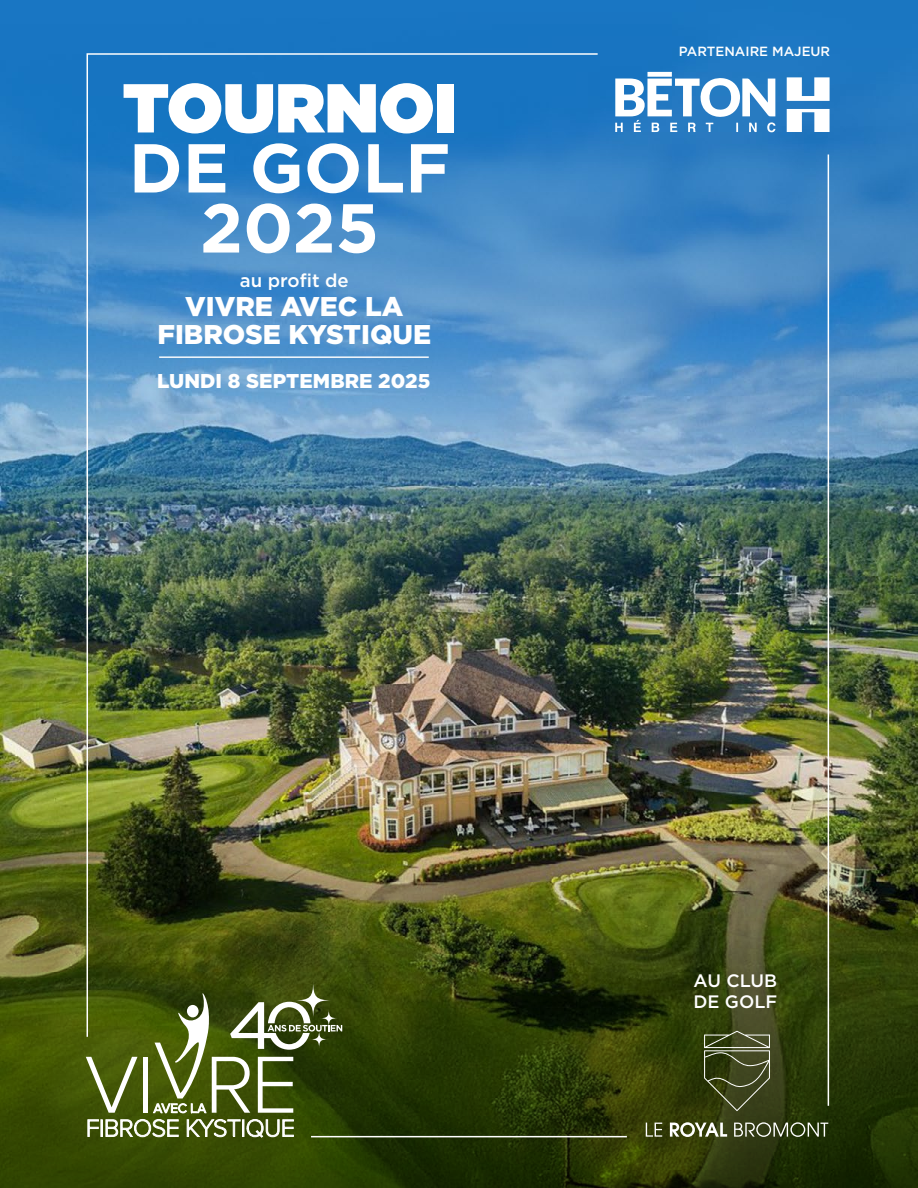
<style>
.page{position:relative;width:918px;height:1188px;background:#fff}
.page>*{position:absolute;margin:0;border:0;box-sizing:border-box;transform-origin:0 0}
.t1{font:700 69px/60px "Gotham";color:#fff;text-align:center}
.t2{font:900 69px "Gotham";color:#fff}
.t3{font:900 27.15px/28.7px "Gotham";color:#fff;text-align:center}
.t4{font:900 19.95px "Gotham";letter-spacing:.005em;color:#fff}
.t5{font:500 18.6px "Gotham";color:#fff}
.t6{font:500 18px/21.6px "Gotham";color:#fff}
.t7{font:500 13.35px "Gotham";color:#fff}
</style>
<div class="page">
<img style="left:0;top:0;width:918px;height:773px">
<img style="left:0;top:773px;width:918px;height:415px">
<hr style="left:828px;top:154px;width:1px;height:952px;background:#fff">
<hr style="left:311px;top:1136px;width:316px;height:1px;background:#fff">
<svg style="left:646px;top:1123px;width:16px;height:14px"></svg>
<svg style="left:670px;top:1122px;width:57px;height:15px"></svg>
<svg style="left:734px;top:1122px;width:94px;height:15px"></svg>
<svg style="left:704px;top:1031px;width:66px;height:80px;background:#4d542f"></svg>
<svg style="left:615px;top:72px;width:215px;height:61px"></svg>
<img style="left:86px;top:52px;width:513px;height:986px">
<svg style="left:294px;top:981px;width:38px;height:38px"></svg>
<svg style="left:86px;top:1057px;width:52px;height:56px"></svg>
<div style="left:143px;top:1057px;width:5px;height:56px;background:#fff"></div>
<svg style="left:87px;top:1119px;width:92px;height:18px"></svg>
<svg style="left:186px;top:1119px;width:108px;height:19px"></svg>
<svg style="left:153px;top:992px;width:189px;height:121px"></svg>
<div style="left:187px;top:1005px;width:12px;height:13px;background:#fff;border-radius:50%"></div>
<hr style="left:159px;top:356px;width:270px;height:2px;background:#fff">
<h1 class="t2" style="left:123px;top:59px;width:335px">TOURNOI</h1>
<h1 class="t1" style="left:129px;top:138px;width:323px">DE GOLF<br>2025</h1>
<p class="t5" style="left:240px;top:268px;width:111px">au profit de</p>
<p class="t3" style="left:158px;top:291px;width:275px">VIVRE AVEC LA<br>FIBROSE KYSTIQUE</p>
<p class="t4" style="left:157px;top:367px;width:275px">LUNDI 8 SEPTEMBRE 2025</p>
<p class="t7" style="left:679px;top:43px;width:153px">PARTENAIRE MAJEUR</p>
<p class="t6" style="left:693px;top:969px;width:85px">AU CLUB<br>DE GOLF</p>
</div>
